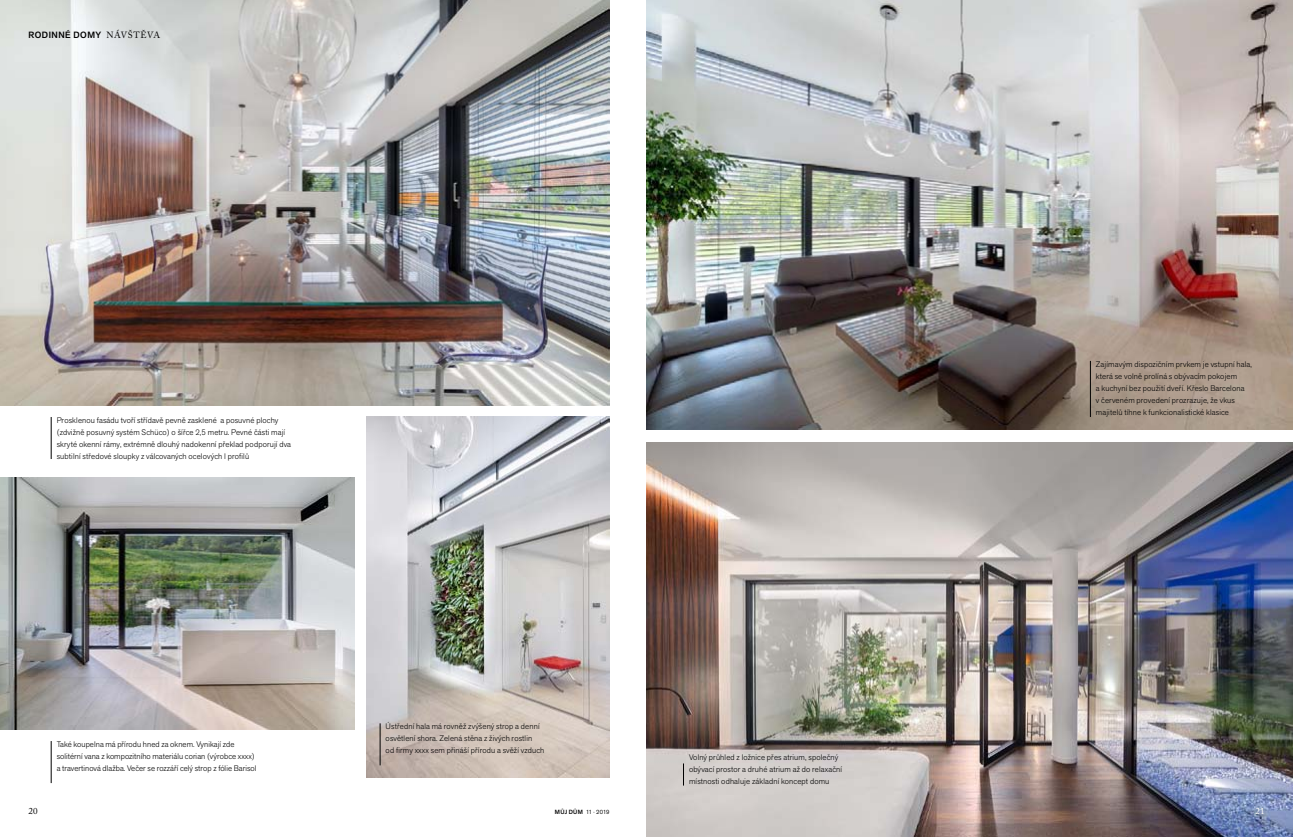
<style>
.page{position:relative;width:1293px;height:837px;background:#fff}
.page>*{position:absolute;margin:0;border:0;box-sizing:border-box;transform-origin:0 0}
.t1{font:500 9px "Akzid Grtsk Next";letter-spacing:.055em;color:#000}
.t2{font:9px "Adobe Caslon Pro";color:#000}
.t3{font:9px "Adobe Caslon Pro";color:#fff}
.t4{font:300 8px/12px "Akzid Grtsk Next";letter-spacing:.02em;color:#000}
.t5{font:6px "Akzid Grtsk Next";letter-spacing:-.015em;color:#000}
.s1{font-family:"Adobe Caslon Pro";font-weight:400}
.s2{font-weight:500}
</style>
<div class="page">
<img style="left:0;top:0;width:609px;height:405px">
<img style="left:366px;top:417px;width:243px;height:360px">
<img style="left:646px;top:0;width:647px;height:429px">
<img style="left:646px;top:442px;width:647px;height:394px">
<img style="left:0;top:477px;width:354px;height:252px">
<hr style="left:51px;top:417px;width:1px;height:42px;background:#000">
<hr style="left:51px;top:740px;width:1px;height:42px;background:#000">
<hr style="left:380px;top:723px;width:1px;height:42px;background:#000">
<hr style="left:1090px;top:361px;width:1px;height:56px;background:#000">
<svg style="left:683px;top:763px;width:1px;height:22px"></svg>
<p class="t1" style="left:28px;top:29px;width:133px">RODINNÉ DOMY <span class="s1">NÁVŠTĚVA</span></p>
<p class="t4" style="left:57px;top:414px;width:236px">Prosklenou fasádu tvoří střídavě pevně zasklené a posuvné plochy (zdvižně posuvný systém Schüco) o šířce 2,5 metru. Pevné části mají skryté okenní rámy, extrémně dlouhý nadokenní překlad podporují dva subtilní středové sloupky z válcovaných ocelových I profilů</p>
<p class="t4" style="left:57px;top:737px;width:201px">Také koupelna má přírodu hned za oknem. Vynikají zde solitérní vana z kompozitního materiálu corian (výrobce xxxx) a travertinová dlažba. Večer se rozzáří celý strop z fólie Barisol</p>
<p class="t4" style="left:386px;top:720px;width:160px">Ústřední hala má rovněž zvýšený strop a denní osvětlení shora. Zelená stěna z živých rostlin<br>od firmy xxxx sem přináší přírodu a svěží vzduch</p>
<p class="t4" style="left:689px;top:750px;width:155px">Volný průhled z ložnice přes atrium, společný obývací prostor a druhé atrium až do relaxační místnosti odhaluje základní koncept domu</p>
<p class="t4" style="left:1096px;top:358px;width:157px">Zajímavým dispozičním prvkem je vstupní hala, která se volně prolíná s obývacím pokojem<br>a kuchyní bez použití dveří. Křeslo Barcelona<br>v červeném provedení prozrazuje, že vkus majitelů tíhne k funkcionalistické klasice</p>
<p class="t2" style="left:28px;top:805px;width:11px">20</p>
<p class="t5" style="left:555px;top:808px;width:56px"><span class="s2">MŮJ DŮM</span> 11 · 2019</p>
<p class="t3" style="left:1255px;top:805px;width:10px">21</p>
</div>
